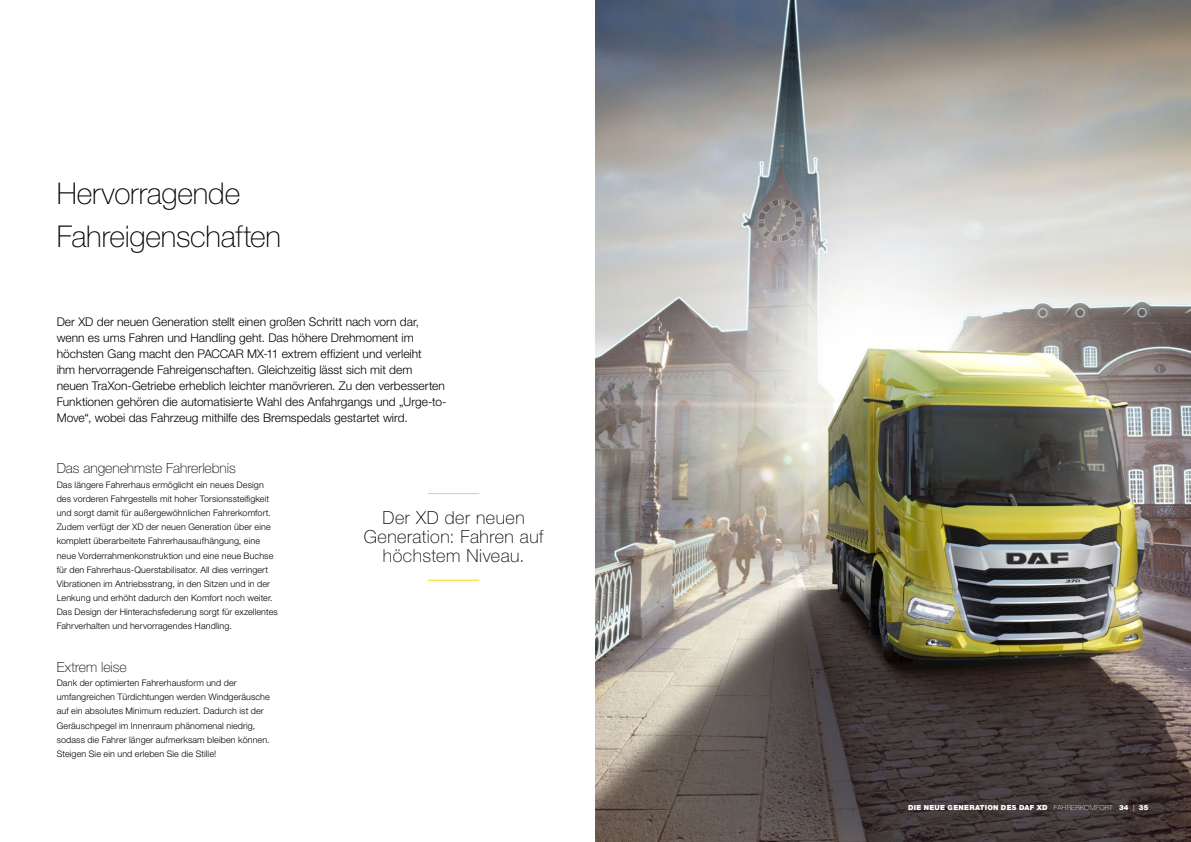
<style>
.page{position:relative;width:1191px;height:842px;background:#fff}
.page>*{position:absolute;margin:0;border:0;box-sizing:border-box;transform-origin:0 0}
.t1{font:100 30px/42.5px "Helvetica Neue LT Pro";letter-spacing:-.005em;color:#000}
.t2{font:100 18px/19px "Helvetica Neue LT Pro";letter-spacing:.025em;color:#000;text-align:center}
.t3{font:100 14px "Helvetica Neue LT Pro";letter-spacing:-.005em;color:#000}
.t4{font:300 12px/16px "Helvetica Neue LT Pro";color:#000}
.t5{font:300 9px/14.2px "Helvetica Neue LT Pro";letter-spacing:.01em;color:#000}
.t6{font:900 7px "Helvetica Neue LT Pro";letter-spacing:.04em;color:#fff}
.s1{font-weight:100}
.s2{font-weight:300}
</style>
<div class="page">
<img style="left:595px;top:0;width:596px;height:842px">
<hr style="left:428px;top:493px;width:51px;height:1px;background:#f8de00">
<hr style="left:428px;top:580px;width:51px;height:1px;background:#f8de00">
<h1 class="t1" style="left:57px;top:172px;width:226px">Hervorragende<br>Fahreigenschaften</h1>
<p class="t4" style="left:57px;top:314px;width:391px">Der XD der neuen Generation stellt einen großen Schritt nach vorn dar, wenn es ums Fahren und Handling geht. Das höhere Drehmoment im höchsten Gang macht den PACCAR MX-11 extrem effizient und verleiht<br>ihm hervorragende Fahreigenschaften. Gleichzeitig lässt sich mit dem neuen TraXon-Getriebe erheblich leichter manövrieren. Zu den verbesserten Funktionen gehören die automatisierte Wahl des Anfahrgangs und „Urge-to-Move“, wobei das Fahrzeug mithilfe des Bremspedals gestartet wird.</p>
<h3 class="t3" style="left:57px;top:460px;width:181px">Das angenehmste Fahrerlebnis</h3>
<p class="t5" style="left:57px;top:477px;width:223px">Das längere Fahrerhaus ermöglicht ein neues Design des vorderen Fahrgestells mit hoher Torsionssteifigkeit und sorgt damit für außergewöhnlichen Fahrerkomfort.<br>Zudem verfügt der XD der neuen Generation über eine komplett überarbeitete Fahrerhausaufhängung, eine neue Vorderrahmenkonstruktion und eine neue Buchse für den Fahrerhaus-Querstabilisator. All dies verringert Vibrationen im Antriebsstrang, in den Sitzen und in der Lenkung und erhöht dadurch den Komfort noch weiter.<br>Das Design der Hinterachsfederung sorgt für exzellentes Fahrverhalten und hervorragendes Handling.</p>
<h3 class="t3" style="left:57px;top:659px;width:71px">Extrem leise</h3>
<p class="t5" style="left:57px;top:675px;width:215px">Dank der optimierten Fahrerhausform und der umfangreichen Türdichtungen werden Windgeräusche auf ein absolutes Minimum reduziert. Dadurch ist der Geräuschpegel im Innenraum phänomenal niedrig, sodass die Fahrer länger aufmerksam bleiben können.<br>Steigen Sie ein und erleben Sie die Stille!</p>
<h2 class="t2" style="left:364px;top:508px;width:181px">Der XD der neuen<br>Generation: Fahren auf höchstem Niveau.</h2>
<p class="t6" style="left:908px;top:803px;width:242px">DIE NEUE GENERATION DES DAF XD <span class="s1">FAHRERKOMFORT</span> 34 <span class="s2">|</span> 35</p>
</div>
